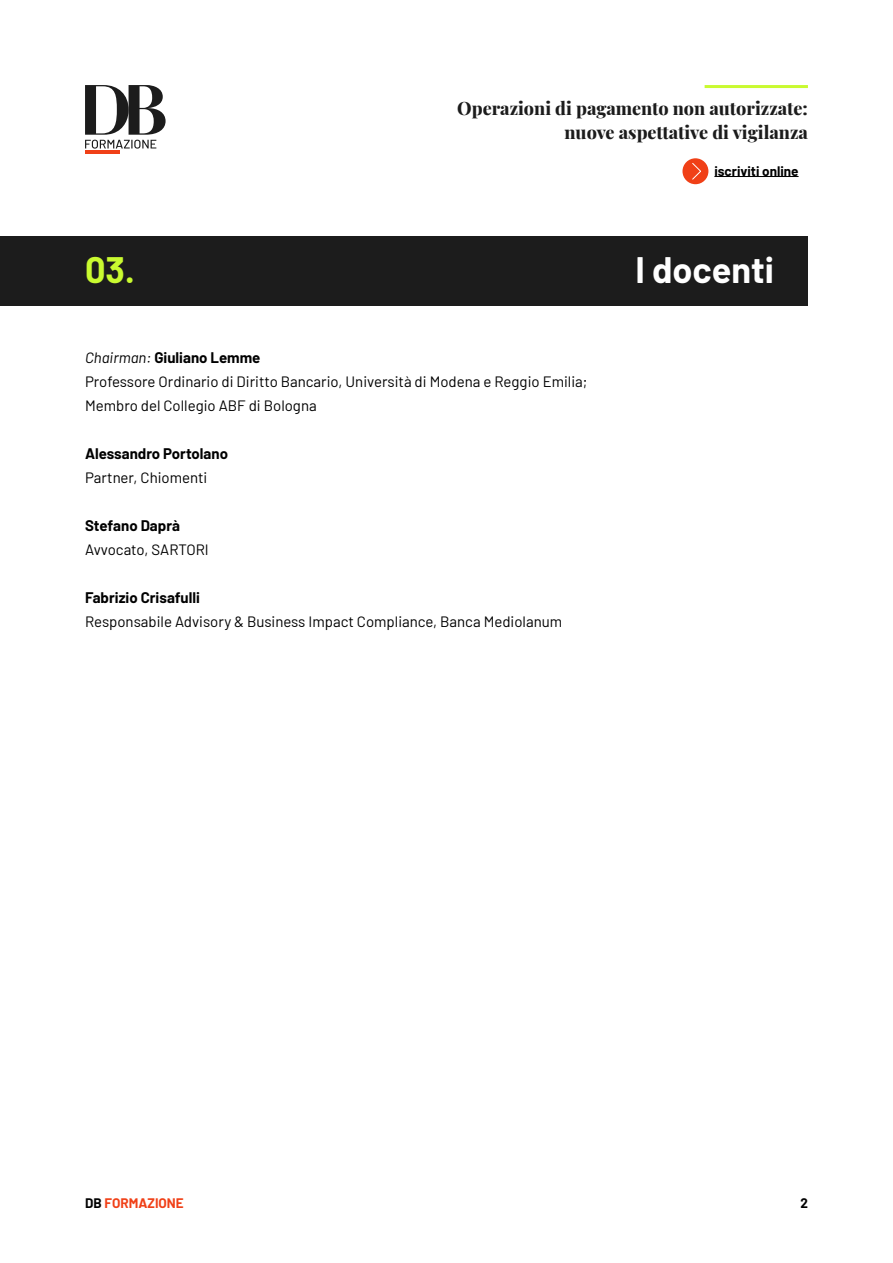
<style>
.page{position:relative;width:893px;height:1263px;background:#fff}
.page>*{position:absolute;margin:0;border:0;box-sizing:border-box;transform-origin:0 0}
.t1{font:700 36px "Barlow";color:#fff}
.t2{font:700 36px "Barlow";color:#c9fa30}
.t3{font:800 18px/24px "Playfair Display";color:#1c1c1c;text-align:right}
.t4{font:15px/24px "Barlow";color:#000}
.t5{font:700 15px "Barlow";color:#000}
.t6{font:700 13.5px "Barlow";color:#000}
.t7{font:700 13.5px "Barlow";color:#f04017}
.s1{font-style:italic}
.s2{font-weight:700}
.s3{color:#000}
</style>
<div class="page">
<hr style="left:85px;top:151px;width:35px;height:3px;background:#f04017">
<svg style="left:85px;top:85px;width:81px;height:64px"></svg>
<hr style="left:705px;top:85px;width:103px;height:3px;background:#c9fa30">
<hr style="left:714px;top:176px;width:85px;height:1px;background:#000">
<div style="left:682px;top:158px;width:26px;height:26px;background:#f04017;border-radius:50%"></div>
<svg style="left:692px;top:163px;width:9px;height:17px"></svg>
<div style="left:0;top:236px;width:808px;height:69px;background:#1c1c1c"></div>
<p class="t3" style="left:457px;top:95px;width:352px">Operazioni di pagamento non autorizzate: nuove aspettative di vigilanza</p>
<p class="t6" style="left:714px;top:161px;width:86px">iscriviti online</p>
<h1 class="t2" style="left:85px;top:244px;width:51px">03.</h1>
<h1 class="t1" style="left:635px;top:244px;width:140px">I docenti</h1>
<p class="t4" style="left:85px;top:344px;width:504px"><span class="s1">Chairman:</span> <span class="s2">Giuliano Lemme<br></span>Professore Ordinario di Diritto Bancario, Università di Modena e Reggio Emilia;<br>Membro del Collegio ABF di Bologna</p>
<p class="t5" style="left:85px;top:442px;width:144px">Alessandro Portolano</p>
<p class="t4" style="left:85px;top:464px;width:124px">Partner, Chiomenti</p>
<p class="t5" style="left:85px;top:514px;width:96px">Stefano Daprà</p>
<p class="t4" style="left:85px;top:536px;width:125px">Avvocato, SARTORI</p>
<p class="t5" style="left:85px;top:586px;width:116px">Fabrizio Crisafulli</p>
<p class="t4" style="left:85px;top:608px;width:479px">Responsabile Advisory &amp; Business Impact Compliance, Banca Mediolanum</p>
<p class="t7" style="left:85px;top:1193px;width:100px"><span class="s3">DB</span> FORMAZIONE</p>
<p class="t6" style="left:800px;top:1193px;width:9px">2</p>
</div>
